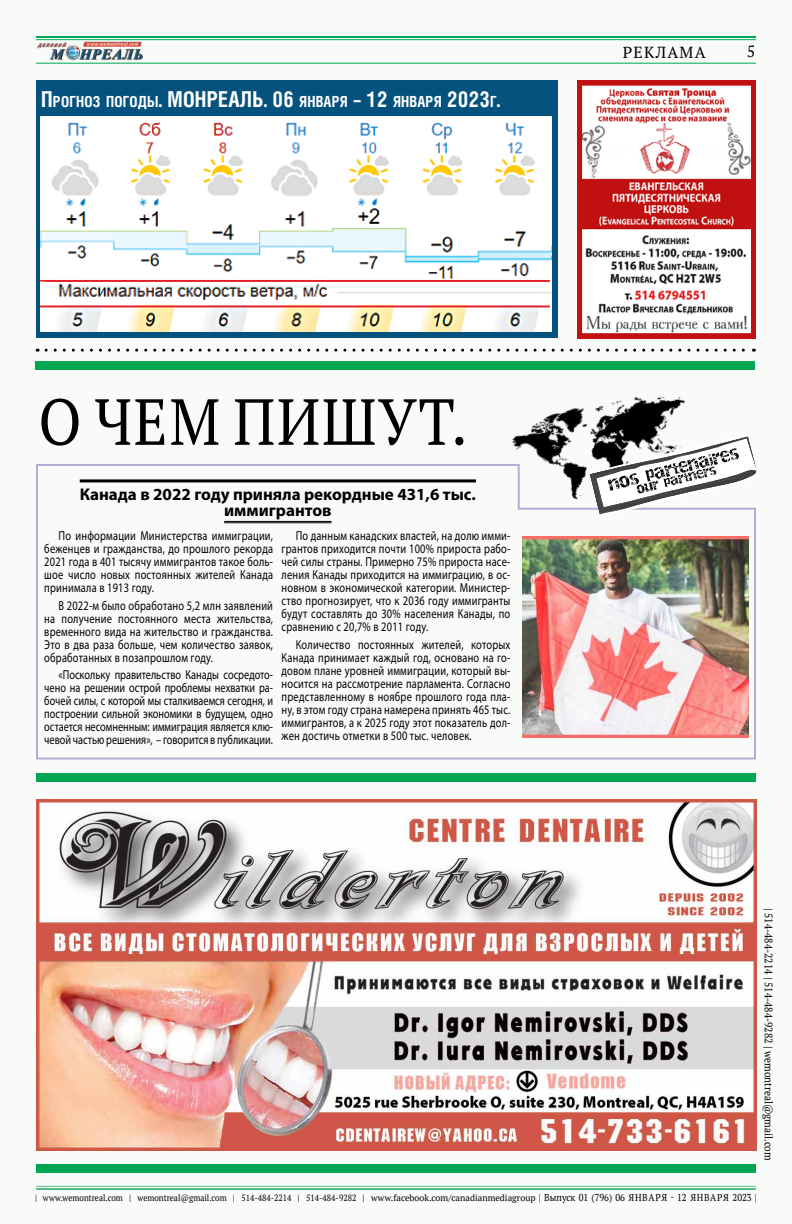
<style>
.page{position:relative;width:792px;height:1224px;background:#f9fbf8}
.page>*{position:absolute;margin:0;border:0;box-sizing:border-box;transform-origin:0 0}
.t1{font:65px "PT Serif";letter-spacing:.03em;color:#000;scale:.9 1}
.t2{font:700 17px/16px "Myriad Pro";color:#000;text-align:center}
.t3{font:16px "PT Serif";letter-spacing:.08em;color:#000}
.t4{font:700 15.4px "Helios Cond";letter-spacing:.015em;color:#fff;scale:.95 1}
.t5{font:13px/13px "Myriad Pro";letter-spacing:.02em;color:#000;text-align:justify;scale:.8 1}
.t6{font:13px/13px "Myriad Pro";letter-spacing:.02em;color:#000;text-align:justify;scale:.79 1}
.t7{font:11px "PT Serif";color:#000}
.t8{font:9px "PT Serif";color:#000;scale:.9 1}
.s1{font-size:22px}
.s2{font-size:10px}
</style>
<div class="page">
<img style="left:37px;top:41px;width:106px;height:20px">
<hr style="left:36px;top:63px;width:720px;height:1px;background:#00a651">
<hr style="left:36px;top:1186px;width:720px;height:1px;background:#57bd84">
<hr style="left:36px;top:1188px;width:720px;height:2px;background:#57bd84">
<hr style="left:36px;top:36px;width:720px;height:2px;background:#00a651">
<hr style="left:36px;top:39px;width:720px;height:1px;background:#00a651">
<svg style="left:36px;top:464px;width:720px;height:296px"></svg>
<div style="left:36px;top:81px;width:521px;height:257px;background:#04527d"></div>
<svg style="left:46px;top:349px;width:708px;height:3px"></svg>
<img style="left:583px;top:88px;width:167px;height:244px">
<div style="left:577px;top:81px;width:179px;height:257px;border:5px solid #c01010"></div>
<div style="left:35px;top:362px;width:720px;height:8px;background:#00a651"></div>
<div style="left:36px;top:773px;width:720px;height:9px;background:#00a651"></div>
<div style="left:36px;top:1164px;width:720px;height:9px;background:#00a651"></div>
<img style="left:507px;top:397px;width:179px;height:120px">
<svg style="left:589px;top:433px;width:168px;height:84px"></svg>
<hr style="left:80px;top:479px;width:396px;height:3px;background:#000">
<hr style="left:224px;top:521px;width:108px;height:1px;background:#000">
<hr style="left:224px;top:523px;width:108px;height:1px;background:#000">
<img style="left:41px;top:116px;width:510px;height:216px">
<img style="left:37px;top:799px;width:720px;height:352px">
<img style="left:522px;top:536px;width:227px;height:202px">
<p class="t4" style="left:41px;top:92px;width:485px"><span class="s1">П</span>рогноз погоды<span class="s1">.</span> <span class="s1">МОНРЕАЛЬ</span><span class="s1">. 06</span> января <span class="s1">– 12</span> января <span class="s1">2023</span>г<span class="s1">.</span></p>
<p class="t3" style="left:623px;top:42px;width:85px">РЕКЛАМА</p>
<p class="t3" style="left:747px;top:41px;width:10px">5</p>
<h1 class="t1" style="left:38px;top:380px;width:478px">О ЧЕМ ПИШУТ.</h1>
<h2 class="t2" style="left:80px;top:486px;width:398px">Канада в 2022 году приняла рекордные 431,6 тыс. иммигрантов</h2>
<p class="t5" style="left:44px;top:529px;width:287px;text-indent:14px">По информации Министерства иммиграции, беженцев и гражданства, до прошлого рекорда 2021 года в 401 тысячу иммигрантов такое боль&shy;шое число новых постоянных жителей Канада принимала в 1913 году.</p>
<p class="t5" style="left:44px;top:599px;width:287px;text-indent:14px">В 2022-м было обработано 5,2 млн заявлений на получение постоянного места жительства, временного вида на жительство и гражданства.<br>Это в два раза больше, чем количество заявок, обработанных в позапрошлом году.</p>
<p class="t6" style="left:44px;top:668px;width:291px;text-indent:14px">«Поскольку правительство Канады сосредото&shy;чено на решении острой проблемы нехватки ра&shy;бочей силы, с которой мы сталкиваемся сегодня, и построении сильной экономики в будущем, одно остается несомненным: иммиграция является клю&shy;чевой частью решения», – говорится в публикации.</p>
<p class="t5" style="left:282px;top:529px;width:287px;text-indent:14px">По данным канадских властей, на долю имми&shy;грантов приходится почти 100% прироста рабо&shy;чей силы страны. Примерно 75% прироста насе&shy;ления Канады приходится на иммиграцию, в ос&shy;новном в экономической категории. Министер&shy;ство прогнозирует, что к 2036 году иммигранты будут составлять до 30% населения Канады, по сравнению с 20,7% в 2011 году.</p>
<p class="t5" style="left:282px;top:638px;width:287px;text-indent:14px">Количество постоянных жителей, которых Канада принимает каждый год, основано на го&shy;довом плане уровней иммиграции, который вы&shy;носится на рассмотрение парламента. Согласно представленному в ноябре прошлого года пла&shy;ну, в этом году страна намерена принять 465 тыс. иммигрантов, а к 2025 году этот показатель дол&shy;жен достичь отметки в 500 тыс. человек.</p>
<p class="t7" style="left:776px;top:908px;width:254px;rotate:90deg">| 514-484-2214 | 514-484-9282 | wemontreal@gmail.com</p>
<p class="t8" style="left:35px;top:1192px;width:804px">| www.wemontreal.com | wemontreal@gmail.com | 514-484-2214 | 514-484-9282 | www.facebook.com/canadianmediagroup <span class="s2">| Выпуск 01 (796) 06 ЯНВАРЯ - 12 ЯНВАРЯ 2023 |</span></p>
</div>
